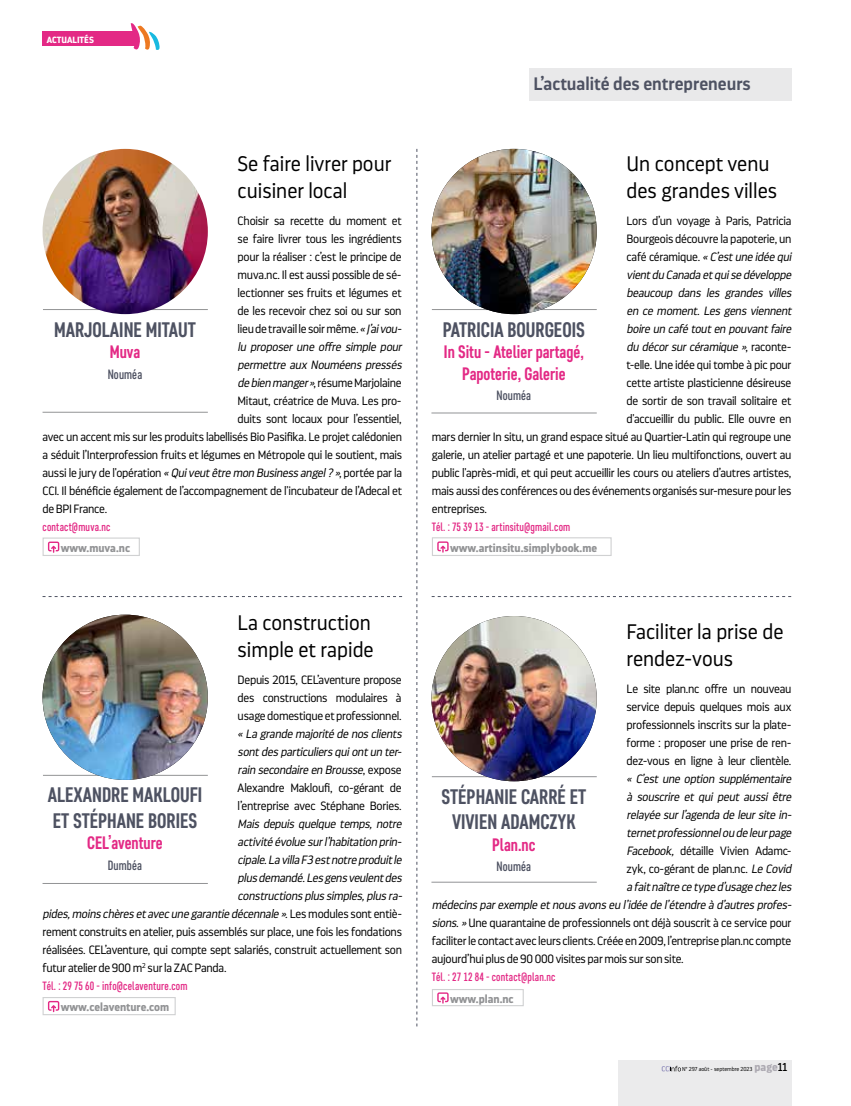
<style>
.page{position:relative;width:851px;height:1106px;background:#fff}
.page>*{position:absolute;margin:0;border:0;box-sizing:border-box;transform-origin:0 0}
.t1{font:300 21px/27px "Darwin Pro";color:#000}
.t2{font:700 21px/25.2px "Core Sans D57 Cn";color:#4e5262}
.t3{font:700 18px/21.6px "Core Sans D57 Cn";color:#e32985;text-align:center}
.t4{font:600 18px "Darwin Pro";color:#4e5262}
.t5{font:500 13.5px "Core Sans D47 Cn";letter-spacing:.01em;color:#4e5262}
.t6{font:300 12px/18px "Darwin Pro";letter-spacing:-.025em;color:#000;text-align:justify}
.t7{font:italic 300 12px/18px "Darwin Pro";color:#000}
.t8{font:500 12px "Core Sans D47 Cn";letter-spacing:.015em;color:#e32985}
.t9{font:700 11.4px "Darwin Pro";color:#929395}
.t10{font:700 9px "Darwin Pro";color:#fff}
.t11{font:300 5.7px "Darwin Pro";color:#000}
.s1{font-style:italic}
.s2{font-style:normal}
.s3{font-weight:700;font-size:11.4px;color:#adaab2}
.s4{font-weight:400;font-size:11.4px}
</style>
<div class="page">
<div style="left:529px;top:68px;width:262px;height:33px;background:#e9e9ea"></div>
<svg style="left:48px;top:541px;width:11px;height:12px"></svg>
<div style="left:43px;top:537px;width:97px;height:19px;border:1px solid #d0d1d2"></div>
<svg style="left:48px;top:1000px;width:11px;height:12px"></svg>
<div style="left:43px;top:997px;width:133px;height:18px;border:1px solid #d0d1d2"></div>
<svg style="left:437px;top:541px;width:11px;height:11px"></svg>
<div style="left:432px;top:537px;width:179px;height:19px;border:1px solid #d0d1d2"></div>
<svg style="left:437px;top:992px;width:11px;height:11px"></svg>
<div style="left:432px;top:989px;width:91px;height:17px;border:1px solid #d0d1d2"></div>
<svg style="left:416px;top:149px;width:1px;height:877px"></svg>
<svg style="left:43px;top:596px;width:359px;height:1px"></svg>
<svg style="left:431px;top:596px;width:360px;height:1px"></svg>
<hr style="left:43px;top:775px;width:165px;height:1px;background:#929395">
<hr style="left:43px;top:883px;width:165px;height:1px;background:#929395">
<img style="left:43px;top:614px;width:165px;height:166px;border-radius:83px">
<hr style="left:432px;top:309px;width:164px;height:1px;background:#929395">
<hr style="left:431px;top:412px;width:165px;height:1px;background:#929395">
<img style="left:431px;top:149px;width:165px;height:165px;border-radius:83px">
<hr style="left:432px;top:776px;width:164px;height:1px;background:#929395">
<hr style="left:431px;top:881px;width:165px;height:1px;background:#929395">
<img style="left:431px;top:616px;width:165px;height:165px;border-radius:83px">
<hr style="left:43px;top:309px;width:165px;height:1px;background:#929395">
<hr style="left:43px;top:412px;width:165px;height:1px;background:#929395">
<img style="left:43px;top:149px;width:165px;height:165px;border-radius:83px">
<div style="left:43px;top:32px;width:94px;height:14px;background:#e32985"></div>
<svg style="left:131px;top:23px;width:29px;height:27px"></svg>
<div style="left:617px;top:1060px;width:174px;height:46px;background:#ebebec"></div>
<svg style="left:661px;top:1065px;width:19px;height:6px"></svg>
<p class="t10" style="left:47px;top:33px;width:49px">ACTUALITÉS</p>
<h1 class="t1" style="left:237px;top:150px;width:155px">Se faire livrer pour cuisiner local</h1>
<p class="t6" style="left:237px;top:212px;width:165px">Choisir sa recette du moment et</p>
<p class="t6" style="left:237px;top:230px;width:165px">se faire livrer tous les ingrédients</p>
<p class="t6" style="left:237px;top:248px;width:165px">pour la réaliser : c’est le principe de</p>
<p class="t6" style="left:237px;top:266px;width:165px">muva.nc. Il est aussi possible de sé-</p>
<p class="t6" style="left:237px;top:284px;width:165px">lectionner ses fruits et légumes et</p>
<p class="t6" style="left:237px;top:302px;width:165px">de les recevoir chez soi ou sur son</p>
<p class="t6" style="left:237px;top:320px;width:168px">lieu de travail le soir même. <span class="s1">«J’aivou-</span></p>
<p class="t7" style="left:237px;top:338px;width:168px">lu proposer une offre simple pour</p>
<p class="t7" style="left:237px;top:356px;width:168px">permettre aux Nouméens pressés</p>
<p class="t6" style="left:237px;top:374px;width:165px"><span class="s1">debien manger»</span>, résume Marjolaine</p>
<p class="t6" style="left:237px;top:392px;width:165px">Mitaut, créatrice de Muva. Les pro-</p>
<p class="t6" style="left:237px;top:410px;width:165px">duits sont locaux pour l’essentiel,</p>
<p class="t6" style="left:43px;top:428px;width:361px">avec un accent mis sur les produits labellisés Bio Pasifika. Le projet calédonien</p>
<p class="t6" style="left:43px;top:446px;width:361px">a séduit l’Interprofession fruits et légumes en Métropole qui le soutient, mais</p>
<p class="t6" style="left:43px;top:464px;width:361px">aussi le jury de l'opération <span class="s1">«Quiveutêtremon Businessangel?»</span>, portée par la</p>
<p class="t6" style="left:43px;top:482px;width:361px">CCI. Il bénéficie également de l’accompagnement de l'incubateur de l’Adecal et</p>
<p class="t6" style="left:43px;top:500px;width:66px">de BPI France.</p>
<p class="t8" style="left:43px;top:520px;width:69px">contact@muva.nc</p>
<p class="t9" style="left:61px;top:540px;width:71px">www.muva.nc</p>
<h1 class="t2" style="left:54px;top:316px;width:143px">MARJOLAINE MITAUT</h1>
<h2 class="t3" style="left:110px;top:341px;width:32px">Muva</h2>
<p class="t5" style="left:108px;top:366px;width:36px">Nouméa</p>
<h1 class="t1" style="left:237px;top:609px;width:138px">La construction simple et rapide</h1>
<p class="t6" style="left:237px;top:671px;width:165px">Depuis 2015, CEL’aventure propose des constructions modulaires à usage domestique et professionnel.</p>
<p class="t7" style="left:237px;top:725px;width:168px">«Lagrandemajoritédenosclients sontdesparticuliersquiontun ter&shy;rain secondaireen Brousse<span class="s2">, e x p o s e Alexandre Makloufi, co-gérant de l’entreprise avec Stéphane Bories.</span></p>
<p class="t7" style="left:237px;top:815px;width:168px">Mais depuis quelque temps, notre</p>
<p class="t7" style="left:237px;top:833px;width:168px">activitéévoluesurl’habitation prin-</p>
<p class="t7" style="left:237px;top:851px;width:168px">cipale.LavillaF3estnotreproduitle</p>
<p class="t7" style="left:237px;top:869px;width:168px">plusdemandé.Lesgensveulentdes</p>
<p class="t7" style="left:237px;top:887px;width:169px">constructionsplussimples,plusra-</p>
<p class="t7" style="left:43px;top:905px;width:361px">pides,moinschèresetavecunegarantiedécennale».<span class="s2">L e s m o d u l e s s o n t e n t i è -</span></p>
<p class="t6" style="left:43px;top:923px;width:361px">rement construits en atelier, puis assemblés sur place, une fois les fondations</p>
<p class="t6" style="left:43px;top:941px;width:361px">réalisées. CEL’aventure, qui compte sept salariés, construit actuellement son</p>
<p class="t6" style="left:43px;top:959px;width:185px">futur atelier de 900 m<sup>2</sup> sur la ZAC Panda.</p>
<p class="t8" style="left:43px;top:979px;width:146px">Tél. : 29 75 60 - info@celaventure.com</p>
<p class="t9" style="left:61px;top:999px;width:110px">www.celaventure.com</p>
<h1 class="t2" style="left:48px;top:782px;width:156px">ALEXANDRE MAKLOUFI<br>ET STÉPHANE BORIES</h1>
<h2 class="t3" style="left:87px;top:832px;width:77px">CEL’aventure</h2>
<p class="t5" style="left:108px;top:856px;width:36px">Dumbéa</p>
<h2 class="t4" style="left:533px;top:71px;width:219px">L’actualité des entrepreneurs</h2>
<h1 class="t1" style="left:626px;top:150px;width:152px">Un concept venu des grandes villes</h1>
<p class="t6" style="left:626px;top:212px;width:166px">Lors d’un voyage à Paris, Patricia</p>
<p class="t6" style="left:626px;top:230px;width:166px">Bourgeois découvre la papoterie, un</p>
<p class="t7" style="left:626px;top:248px;width:169px"><span class="s2">café céramique.</span> «C’estuneidéequi</p>
<p class="t7" style="left:626px;top:266px;width:169px">vientdu Canadaetquisedéveloppe</p>
<p class="t7" style="left:626px;top:284px;width:169px">beaucoup dans les grandes villes</p>
<p class="t7" style="left:626px;top:302px;width:169px">en ce moment. Les gens viennent</p>
<p class="t7" style="left:626px;top:320px;width:169px">boireun cafétouten pouvantfaire</p>
<p class="t7" style="left:626px;top:338px;width:166px">du décorsurcéramique»<span class="s2">, r a c o n t e -</span></p>
<p class="t6" style="left:626px;top:356px;width:166px">t-elle. Une idée qui tombe à pic pour</p>
<p class="t6" style="left:626px;top:374px;width:166px">cette artiste plasticienne désireuse</p>
<p class="t6" style="left:626px;top:392px;width:166px">de sortir de son travail solitaire et</p>
<p class="t6" style="left:626px;top:410px;width:166px">d'accueillir du public. Elle ouvre en</p>
<p class="t6" style="left:432px;top:428px;width:361px">mars dernier In situ, un grand espace situé au Quartier-Latin qui regroupe une</p>
<p class="t6" style="left:432px;top:446px;width:361px">galerie, un atelier partagé et une papoterie. Un lieu multifonctions, ouvert au</p>
<p class="t6" style="left:432px;top:464px;width:361px">public l'après-midi, et qui peut accueillir les cours ou ateliers d’autres artistes,</p>
<p class="t6" style="left:432px;top:482px;width:361px">mais aussi des conférences ou des événements organisés sur-mesure pour les</p>
<p class="t6" style="left:432px;top:500px;width:57px">entreprises.</p>
<p class="t8" style="left:432px;top:520px;width:140px">Tél. : 75 39 13 - artinsitu@gmail.com</p>
<p class="t9" style="left:450px;top:540px;width:149px">www.artinsitu.simplybook.me</p>
<h1 class="t2" style="left:443px;top:316px;width:143px">PATRICIA BOURGEOIS</h1>
<h2 class="t3" style="left:444px;top:341px;width:141px">In Situ - Atelier partagé,<br>Papoterie, Galerie</h2>
<p class="t5" style="left:496px;top:387px;width:36px">Nouméa</p>
<h1 class="t1" style="left:626px;top:618px;width:159px">Faciliter la prise de rendez-vous</h1>
<p class="t6" style="left:626px;top:680px;width:166px">Le site plan.nc offre un nouveau service depuis quelques mois aux professionnels inscrits sur la plate&shy;forme : proposer une prise de ren&shy;dez-vous en ligne à leur clientèle.</p>
<p class="t7" style="left:626px;top:770px;width:169px">« C’est une option supplémentaire</p>
<p class="t7" style="left:626px;top:788px;width:169px">à souscrire et qui peut aussi être</p>
<p class="t7" style="left:626px;top:806px;width:169px">relayéesurl’agendadeleursitein-</p>
<p class="t7" style="left:626px;top:824px;width:169px">ternetprofessionnelou deleurpage</p>
<p class="t6" style="left:626px;top:842px;width:166px"><span class="s1">Facebook,</span> détaille Vivien Adamc-</p>
<p class="t6" style="left:626px;top:860px;width:169px">zyk, co-gérant de plan.nc. <span class="s1">LeCovid</span></p>
<p class="t7" style="left:626px;top:878px;width:169px">afaitnaîtrecetyped’usagechezles</p>
<p class="t7" style="left:432px;top:896px;width:363px">médecinsparexempleetnousavonseu l’idéedel’étendreàd’autresprofes-</p>
<p class="t6" style="left:432px;top:914px;width:361px"><span class="s1">sions.»</span>Une quarantaine de professionnels ont déjà souscrit à ce service pour</p>
<p class="t6" style="left:432px;top:932px;width:361px">faciliter le contact avec leurs clients. Créée en 2009, l’entreprise plan.nc compte</p>
<p class="t6" style="left:432px;top:950px;width:253px">aujourd’hui plus de 90 000 visites par mois sur son site.</p>
<p class="t8" style="left:432px;top:970px;width:125px">Tél. : 27 12 84 - contact@plan.nc</p>
<p class="t9" style="left:450px;top:990px;width:65px">www.plan.nc</p>
<h1 class="t2" style="left:441px;top:783px;width:146px;text-align:center">STÉPHANIE CARRÉ ET<br>VIVIEN ADAMCZYK</h1>
<h2 class="t3" style="left:492px;top:833px;width:45px">Plan.nc</h2>
<p class="t5" style="left:496px;top:858px;width:36px">Nouméa</p>
<p class="t11" style="left:682px;top:1065px;width:106px">N° 297 août - septembre 2023 <span class="s3">page</span><span class="s4">11</span></p>
</div>
